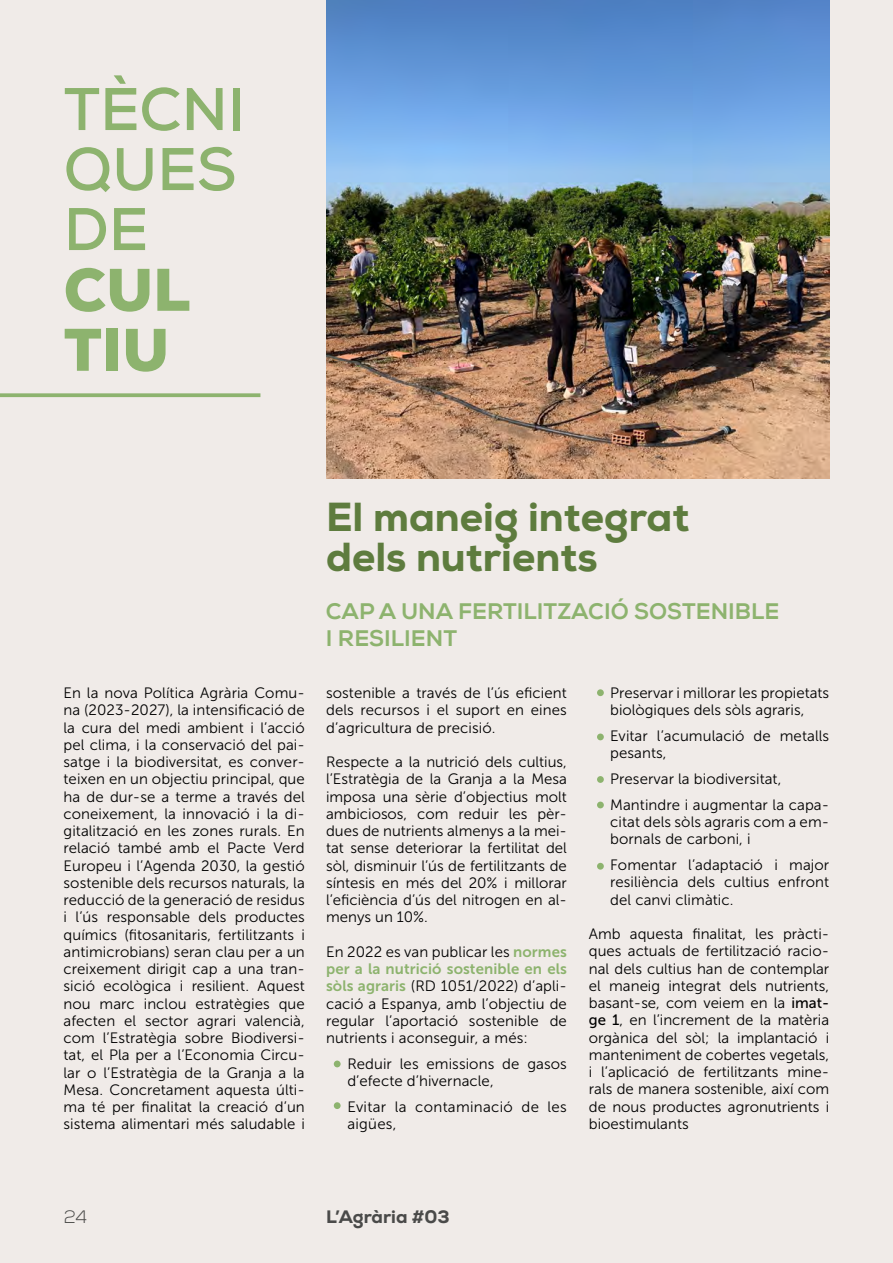
<style>
.page{position:relative;width:893px;height:1263px;background:#f0ebe8}
.page>*{position:absolute;margin:0;border:0;box-sizing:border-box;transform-origin:0 0}
.t1{font:700 60px/60px "Nexa";color:#8db36e}
.t2{font:900 60px/60px "Nexa";color:#8db36e}
.t3{font:800 40.5px/40.5px "Nexa";color:#5e7c3e}
.t4{font:800 22.5px/27px "Nexa";color:#8db36e}
.t5{font:800 18px "Nexa";color:#4a4a49}
.t6{font:300 18px "Nexa";color:#4a4a49}
.t7{font:15px/17.2px "Museo Sans 300";letter-spacing:.005em;color:#000;text-align:justify}
.t8{font:15px "Museo Sans 700";letter-spacing:.005em;color:#8db36e}
.s1{font-family:"Museo Sans 700";color:#8db36e}
.s2{font-family:"Museo Sans 500"}
</style>
<div class="page">
<img style="left:326px;top:0;width:503px;height:478px">
<svg style="left:0;top:393px;width:260px;height:4px"></svg>
<div style="left:334px;top:1060px;width:7px;height:7px;background:#8db36e;border-radius:50%"></div>
<div style="left:597px;top:776px;width:7px;height:7px;background:#8db36e;border-radius:50%"></div>
<div style="left:597px;top:863px;width:7px;height:7px;background:#8db36e;border-radius:50%"></div>
<div style="left:597px;top:733px;width:7px;height:7px;background:#8db36e;border-radius:50%"></div>
<div style="left:597px;top:689px;width:7px;height:7px;background:#8db36e;border-radius:50%"></div>
<div style="left:597px;top:801px;width:7px;height:7px;background:#8db36e;border-radius:50%"></div>
<div style="left:334px;top:1102px;width:7px;height:7px;background:#8db36e;border-radius:50%"></div>
<h1 class="t1" style="left:64px;top:79px;width:183px">TÈCNI<br>QUES<br>DE</h1>
<h1 class="t2" style="left:64px;top:260px;width:128px">CUL<br>TIU</h1>
<p class="t7" style="left:64px;top:684px;width:243px">En la nova Política Agrària Comu&shy;na (2023-2027), la intensificació de la cura del medi ambient i l’acció pel clima, i la conservació del pai&shy;satge i la biodiversitat, es conver&shy;teixen en un objectiu principal, que ha de dur-se a terme a través del coneixement, la innovació i la di&shy;gitalització en les zones rurals. En relació també amb el Pacte Verd Europeu i l’Agenda 2030, la gestió sostenible dels recursos naturals, la reducció de la generació de residus i l’ús responsable dels productes químics (fitosanitaris, fertilitzants i antimicrobians) seran clau per a un creixement dirigit cap a una tran&shy;sició ecològica i resilient. Aquest nou marc inclou estratègies que afecten el sector agrari valencià, com l’Estratègia sobre Biodiversi&shy;tat, el Pla per a l’Economia Circu&shy;lar o l’Estratègia de la Granja a la Mesa. Concretament aquesta últi&shy;ma té per finalitat la creació d’un sistema alimentari més saludable i</p>
<h2 class="t3" style="left:326px;top:497px;width:365px">El maneig integrat dels nutrients</h2>
<h3 class="t4" style="left:326px;top:598px;width:455px">CAP A UNA FERTILITZACIÓ SOSTENIBLE<br>I RESILIENT</h3>
<p class="t7" style="left:326px;top:684px;width:242px">sostenible a través de l’ús eficient dels recursos i el suport en eines d’agricultura de precisió.</p>
<p class="t7" style="left:326px;top:753px;width:242px">Respecte a la nutrició dels cultius, l’Estratègia de la Granja a la Mesa imposa una sèrie d’objectius molt ambiciosos, com reduir les pèr&shy;dues de nutrients almenys a la mei&shy;tat sense deteriorar la fertilitat del sòl, disminuir l’ús de fertilitzants de síntesis en més del 20% i millorar l’eficiència d’ús del nitrogen en al&shy;menys un 10%.</p>
<p class="t7" style="left:326px;top:943px;width:242px">En 2022 es van publicar les <span class="s1">normes</span></p>
<p class="t8" style="left:326px;top:960px;width:242px">per a la nutrició sostenible en els</p>
<p class="t7" style="left:326px;top:978px;width:242px"><span class="s1">sòls agraris</span> (RD 1051/2022) d’apli&shy;cació a Espanya, amb l’objectiu de regular l’aportació sostenible de nutrients i aconseguir, a més:</p>
<p class="t7" style="left:347px;top:1055px;width:221px">Reduir les emissions de gasos d’efecte d’hivernacle,</p>
<p class="t7" style="left:347px;top:1098px;width:221px">Evitar la contaminació de les aigües,</p>
<p class="t7" style="left:610px;top:684px;width:220px">Preservar i millorar les propietats biològiques dels sòls agraris,</p>
<p class="t7" style="left:610px;top:727px;width:220px">Evitar l’acumulació de metalls pesants,</p>
<p class="t7" style="left:610px;top:766px;width:221px;line-height:25.8px">Preservar la biodiversitat,<br>Mantindre i augmentar la capa-</p>
<p class="t7" style="left:610px;top:813px;width:221px">citat dels sòls agraris com a em&shy;bornals de carboni, i</p>
<p class="t7" style="left:610px;top:856px;width:220px">Fomentar l’adaptació i major resiliència dels cultius enfront del canvi climàtic.</p>
<p class="t7" style="left:589px;top:925px;width:242px">Amb aquesta finalitat, les pràcti&shy;ques actuals de fertilització racio&shy;nal dels cultius han de contemplar el maneig integrat dels nutrients, basant-se, com veiem en la <span class="s2">imat&shy;ge 1</span>, en l’increment de la matèria orgànica del sòl; la implantació i manteniment de cobertes vegetals, i l’aplicació de fertilitzants mine&shy;rals de manera sostenible, així com de nous productes agronutrients i bioestimulants</p>
<p class="t6" style="left:64px;top:1206px;width:25px">24</p>
<p class="t5" style="left:326px;top:1205px;width:125px">L’Agrària #03</p>
</div>
